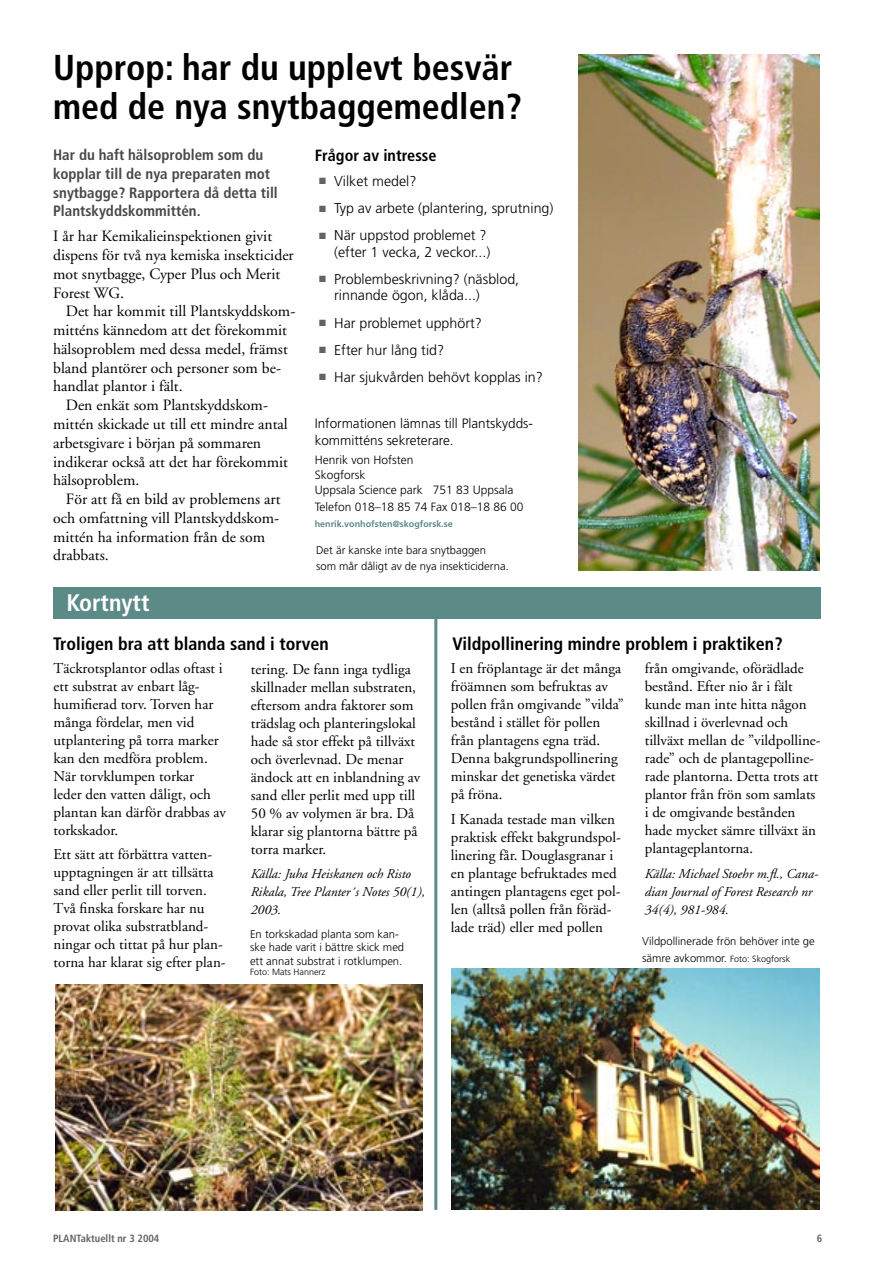
<style>
.page{position:relative;width:893px;height:1263px;background:#fff}
.page>*{position:absolute;margin:0;border:0;box-sizing:border-box;transform-origin:0 0}
.R1{font:700 condensed 36px/39px "Frutiger";color:#000}
.R2{font:700 condensed 24px "Frutiger";color:#fff}
.Notisrubrik{font:700 condensed 18px "Frutiger";color:#000}
.bröd_utan{font:700 condensed 16.2px "Frutiger";color:#000}
.bröd_utan-2{font:15.75px/18.8px "Adobe Garamond";color:#000}
.Notistext_Plant{font:15px/18px "Adobe Garamond";color:#000}
.Ingress{font:700 condensed 15px/18.8px "Frutiger";color:#484848}
.Faktaruta{font:300 14.25px/16.5px "Frutiger";color:#000;text-align:right}
.Källa{font:italic 13.5px/18px "Adobe Garamond";color:#000}
.Faktaruta-2{font:300 13.5px/16.5px "Frutiger";color:#000}
.kontaktruta{font:300 12px "Frutiger";color:#000}
.Bildtext{font:300 11.25px/13.5px "Frutiger";color:#000}
.t1{font:700 condensed 10.5px "Frutiger";color:#626262}
.kontaktruta-2{font:700 9px "Frutiger";color:#5c8a86}
.Bildtext-2{font:300 9px "Frutiger";color:#000}
.s1{color:#636363}
.s2{font-size:9px}
</style>
<div class="page">
<div style="left:53px;top:587px;width:768px;height:32px;background:#5c8a86"></div>
<hr style="left:434px;top:613px;width:3px;height:597px;background:#5c8a86">
<img style="left:578px;top:54px;width:241px;height:516px">
<img style="left:55px;top:984px;width:367px;height:226px">
<img style="left:451px;top:968px;width:369px;height:242px">
<p class="R1" style="left:53px;top:48px;width:470px">Upprop: har du upplevt besvär med de nya snytbaggemedlen?</p>
<p class="bröd_utan" style="left:315px;top:146px;width:123px">Frågor av intresse</p>
<p class="Faktaruta" style="left:319px;top:173px;width:99px"><span class="s1">■</span> Vilket medel?</p>
<p class="Faktaruta" style="left:319px;top:200px;width:236px"><span class="s1">■</span> Typ av arbete (plantering, sprutning)</p>
<p class="Faktaruta" style="left:319px;top:227px;width:173px"><span class="s1">■</span> När uppstod problemet ? (efter 1 vecka, 2 veckor...)</p>
<p class="Faktaruta" style="left:334px;top:271px;width:187px;text-align:left;text-indent:-15px"><span class="s1">■</span> Problembeskrivning? (näsblod, rinnande ögon, klåda...)</p>
<p class="Faktaruta" style="left:319px;top:315px;width:164px"><span class="s1">■</span> Har problemet upphört?</p>
<p class="Faktaruta" style="left:319px;top:342px;width:127px"><span class="s1">■</span> Efter hur lång tid?</p>
<p class="Faktaruta" style="left:319px;top:369px;width:225px"><span class="s1">■</span> Har sjukvården behövt kopplas in?</p>
<p class="Faktaruta-2" style="left:315px;top:415px;width:220px">Informationen lämnas till Plantskydds&shy;kommitténs sekreterare.</p>
<p class="kontaktruta" style="left:315px;top:453px;width:100px">Henrik von Hofsten</p>
<p class="kontaktruta" style="left:315px;top:468px;width:52px">Skogforsk</p>
<p class="kontaktruta" style="left:315px;top:483px;width:200px">Uppsala Science park 751 83 Uppsala</p>
<p class="kontaktruta" style="left:315px;top:500px;width:210px">Telefon 018–18 85 74 Fax 018–18 86 00</p>
<p class="kontaktruta-2" style="left:315px;top:518px;width:140px">henrik.vonhofsten@skogforsk.se</p>
<p class="Bildtext" style="left:316px;top:543px;width:172px">Det är kanske inte bara snytbaggen</p>
<p class="Bildtext" style="left:316px;top:560px;width:194px">som mår dåligt av de nya insekticiderna.</p>
<p class="Ingress" style="left:53px;top:146px;width:226px">Har du haft hälsoproblem som du kopplar till de nya preparaten mot snytbagge? Rapportera då detta till<br>Plantskyddskommittén.</p>
<p class="bröd_utan-2" style="left:53px;top:227px;width:242px">I år har Kemikalieinspektionen givit dispens för två nya kemiska insekticider mot snytbagge, Cyper Plus och Merit<br>Forest WG.</p>
<p class="bröd_utan-2" style="left:53px;top:302px;width:244px;text-indent:13px">Det har kommit till Plantskyddskom&shy;mitténs kännedom att det förekommit hälsoproblem med dessa medel, främst bland plantörer och personer som be&shy;handlat plantor i fält.</p>
<p class="bröd_utan-2" style="left:53px;top:396px;width:236px;text-indent:13px">Den enkät som Plantskyddskom&shy;mittén skickade ut till ett mindre antal arbetsgivare i början på sommaren indikerar också att det har förekommit hälsoproblem.</p>
<p class="bröd_utan-2" style="left:53px;top:490px;width:229px;text-indent:13px">För att få en bild av problemens art och omfattning vill Plantskyddskom&shy;mittén ha information från de som drabbats.</p>
<p class="R2" style="left:66px;top:588px;width:85px">Kortnytt</p>
<p class="Notisrubrik" style="left:53px;top:633px;width:277px">Troligen bra att blanda sand i torven</p>
<p class="Notisrubrik" style="left:452px;top:633px;width:332px">Vildpollinering mindre problem i praktiken?</p>
<p class="Notistext_Plant" style="left:53px;top:660px;width:174px">Täckrotsplantor odlas oftast i ett substrat av enbart låg&shy;humifierad torv. Torven har många fördelar, men vid utplantering på torra marker kan den medföra problem.<br>När torvklumpen torkar leder den vatten dåligt, och plantan kan därför drabbas av torkskador.</p>
<p class="Notistext_Plant" style="left:53px;top:846px;width:174px">Ett sätt att förbättra vatten&shy;upptagningen är att tillsätta sand eller perlit till torven.<br>Två finska forskare har nu provat olika substratbland&shy;ningar och tittat på hur plan&shy;torna har klarat sig efter plan-</p>
<p class="Notistext_Plant" style="left:251px;top:660px;width:171px">tering. De fann inga tydliga skillnader mellan substraten, eftersom andra faktorer som trädslag och planteringslokal hade så stor effekt på tillväxt och överlevnad. De menar ändock att en inblandning av sand eller perlit med upp till<br>50 % av volymen är bra. Då klarar sig plantorna bättre på torra marker.</p>
<p class="Källa" style="left:251px;top:865px;width:176px">Källa: Juha Heiskanen och Risto<br>Rikala, Tree Planter´s Notes 50(1),<br>2003.</p>
<p class="Bildtext" style="left:250px;top:927px;width:156px">En torkskadad planta som kan&shy;ske hade varit i bättre skick med ett annat substrat i rotklumpen.</p>
<p class="Bildtext-2" style="left:250px;top:967px;width:77px">Foto: Mats Hannerz</p>
<p class="Notistext_Plant" style="left:451px;top:660px;width:174px">I en fröplantage är det många fröämnen som befruktas av pollen från omgivande ”vilda” bestånd i stället för pollen från plantagens egna träd.<br>Denna bakgrundspollinering minskar det genetiska värdet på fröna.</p>
<p class="Notistext_Plant" style="left:451px;top:810px;width:172px">I Kanada testade man vilken praktisk effekt bakgrundspol&shy;linering får. Douglasgranar i en plantage befruktades med antingen plantagens eget pol&shy;len (alltså pollen från föräd&shy;lade träd) eller med pollen</p>
<p class="Notistext_Plant" style="left:645px;top:660px;width:177px">från omgivande, oförädlade bestånd. Efter nio år i fält kunde man inte hitta någon skillnad i överlevnad och tillväxt mellan de ”vildpolline&shy;rade” och de plantagepolline&shy;rade plantorna. Detta trots att plantor från frön som samlats i de omgivande bestånden hade mycket sämre tillväxt än plantageplantorna.</p>
<p class="Källa" style="left:645px;top:865px;width:174px">Källa: Michael Stoehr m.fl., Cana&shy;dian Journal of Forest Research nr<br>34(4), 981-984.</p>
<p class="Bildtext" style="left:642px;top:933px;width:174px;line-height:16.5px">Vildpollinerade frön behöver inte ge sämre avkommor. <span class="s2">Foto: Skogforsk</span></p>
<p class="t1" style="left:53px;top:1232px;width:108px">PLANTaktuellt nr 3 2004</p>
<p class="t1" style="left:817px;top:1232px;width:7px">6</p>
</div>
